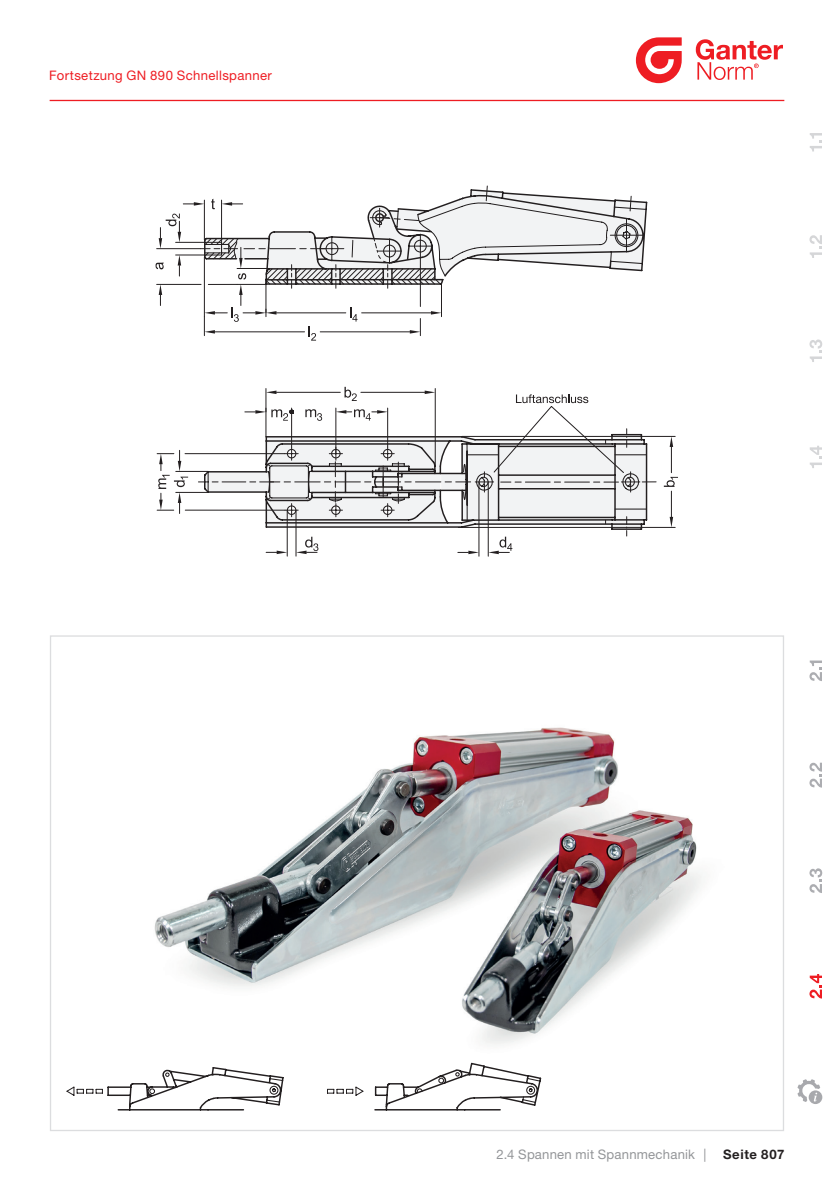
<style>
.page{position:relative;width:834px;height:1181px;background:#fff}
.page>*{position:absolute;margin:0;border:0;box-sizing:border-box;transform-origin:0 0}
.t1{font:13.12px "Helvetica Neue LTW1 G";letter-spacing:.025em;color:#ee1d23}
.t2{font:13.12px "Helvetica Neue LT Pro";letter-spacing:.015em;color:#939598}
.t3{font:700 13.12px "Helvetica Neue LTW1 G";letter-spacing:.045em;color:#231f20}
</style>
<div class="page">
<hr style="left:50px;top:100px;width:734px;height:1px;background:#ee1d23">
<svg style="left:809px;top:133px;width:13px;height:335px"></svg>
<svg style="left:797px;top:660px;width:26px;height:444px"></svg>
<svg style="left:635px;top:37px;width:46px;height:46px"></svg>
<svg style="left:695px;top:39px;width:87px;height:41px"></svg>
<svg style="left:648px;top:481px;width:8px;height:2px"></svg>
<svg style="left:265px;top:190px;width:383px;height:340px"></svg>
<hr style="left:287px;top:510px;width:1px;height:46px;background:#231f20">
<hr style="left:295px;top:510px;width:1px;height:46px;background:#231f20">
<svg style="left:266px;top:550px;width:21px;height:4px"></svg>
<svg style="left:296px;top:537px;width:22px;height:17px"></svg>
<hr style="left:478px;top:482px;width:1px;height:74px;background:#231f20">
<hr style="left:488px;top:482px;width:1px;height:74px;background:#231f20">
<svg style="left:458px;top:551px;width:21px;height:3px"></svg>
<svg style="left:488px;top:537px;width:24px;height:17px"></svg>
<hr style="left:462px;top:436px;width:213px;height:1px;background:#231f20">
<hr style="left:458px;top:527px;width:217px;height:1px;background:#231f20">
<svg style="left:663px;top:436px;width:15px;height:91px"></svg>
<svg style="left:155px;top:185px;width:339px;height:332px"></svg>
<svg style="left:516px;top:394px;width:72px;height:9px"></svg>
<img style="left:154px;top:727px;width:548px;height:318px">
<svg style="left:66px;top:1062px;width:476px;height:49px"></svg>
<p class="t1" style="left:49px;top:67px;width:224px">Fortsetzung GN 890 Schnellspanner</p>
<p class="t2" style="left:496px;top:1147px;width:211px">2.4 Spannen mit Spannmechanik |</p>
<p class="t3" style="left:723px;top:1146px;width:63px">Seite 807</p>
</div>
